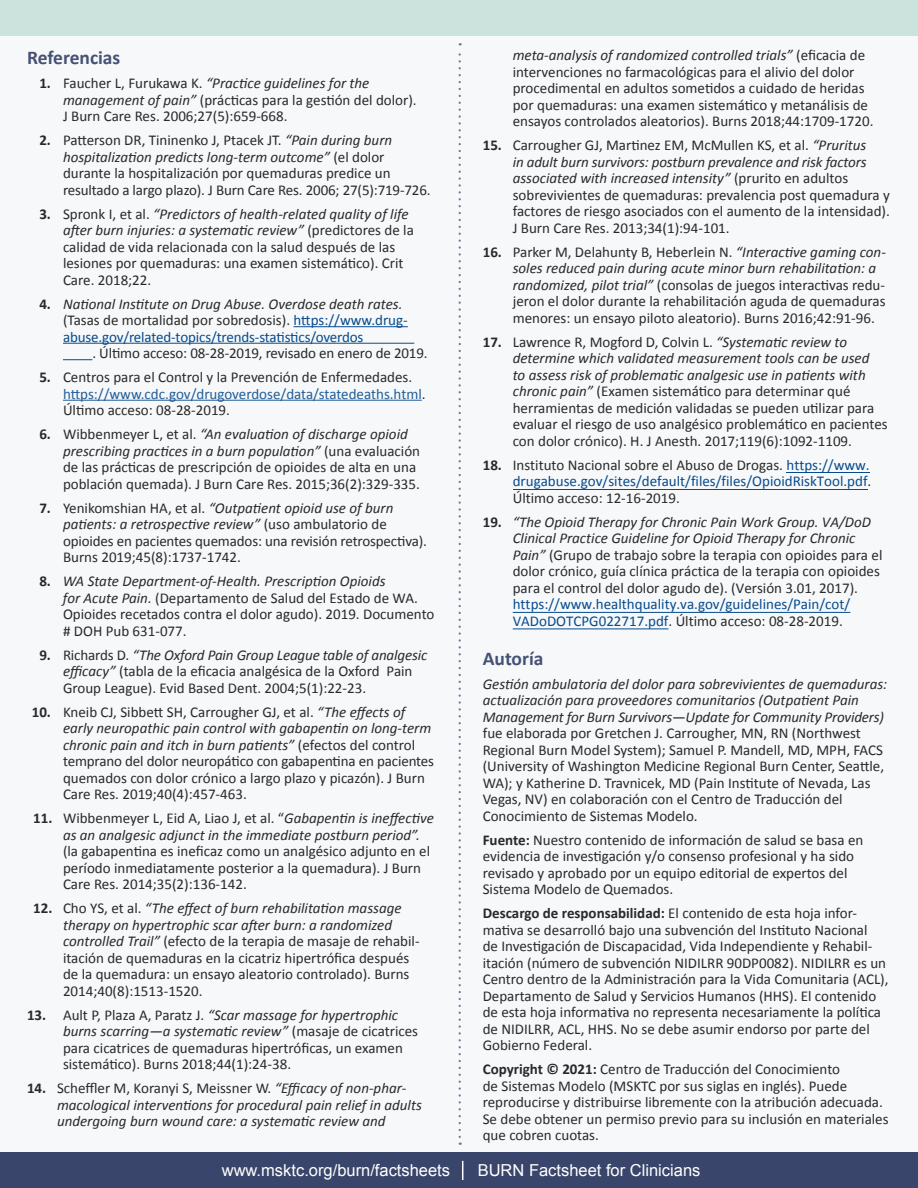
<style>
.page{position:relative;width:918px;height:1188px;background:#fff}
.page>*{position:absolute;margin:0;border:0;box-sizing:border-box;transform-origin:0 0}
.t1{font:700 19.5px "Calibri";color:#465176}
.t2{font:16.5px "Arial";color:#fff}
.t3{font:15px/16.5px "Calibri";color:#292929}
.t4{font:italic 15px/16.5px "Calibri";color:#292929}
.t5{font:15px/16.5px "Calibri";color:#074b8e;text-align:justify}
.s1{font-style:italic}
.s2{font-weight:700}
.s3{font-weight:700;color:#292929}
.s4{color:#292929}
.s5{color:#074b8e}
.s6{font-weight:700;font-style:normal}
.s7{color:#205d99}
.s8{font-style:normal}
</style>
<div class="page">
<div style="left:0;top:24px;width:918px;height:1140px;background:#f6f8f9"></div>
<div style="left:0;top:0;width:918px;height:36px;background:#cce2dd"></div>
<svg style="left:459px;top:43px;width:2px;height:1094px"></svg>
<hr style="left:294px;top:326px;width:114px;height:1px;background:#074b8e">
<hr style="left:63px;top:343px;width:351px;height:1px;background:#074b8e">
<svg style="left:63px;top:359px;width:29px;height:1px"></svg>
<hr style="left:63px;top:400px;width:359px;height:1px;background:#205d99">
<div style="left:0;top:1152px;width:918px;height:36px;background:#39456b"></div>
<svg style="left:462px;top:1161px;width:1px;height:19px"></svg>
<hr style="left:786px;top:473px;width:84px;height:1px;background:#074b8e">
<hr style="left:513px;top:489px;width:355px;height:1px;background:#074b8e">
<hr style="left:513px;top:612px;width:337px;height:1px;background:#074b8e">
<hr style="left:513px;top:628px;width:156px;height:1px;background:#074b8e">
<p class="t3" style="left:513px;top:47px;width:362px"><span class="s1">meta-analysis of randomized controlled trials”</span> (eficacia de intervenciones no farmacológicas para el alivio del dolor procedimental en adultos sometidos a cuidado de heridas por quemaduras: una examen sistemático y metanálisis de ensayos controlados aleatorios). Burns 2018;44:1709-1720.</p>
<p class="t3" style="left:513px;top:137px;width:379px;text-indent:-30px"><span class="s2">15.</span> Carrougher GJ, Martinez EM, McMullen KS, et al. <span class="s1">“Pruritus<br>in adult burn survivors: postburn prevalence and risk factors associated with increased intensity”</span> (prurito en adultos sobrevivientes de quemaduras: prevalencia post quemadura y factores de riesgo asociados con el aumento de la intensidad).<br>J Burn Care Res. 2013;34(1):94-101.</p>
<p class="t3" style="left:513px;top:244px;width:375px;text-indent:-30px"><span class="s2">16.</span> Parker M, Delahunty B, Heberlein N. <span class="s1">“Interactive gaming con&shy;soles reduced pain during acute minor burn rehabilitation: a randomized, pilot trial”</span> (consolas de juegos interactivas redu&shy;jeron el dolor durante la rehabilitación aguda de quemaduras menores: un ensayo piloto aleatorio). Burns 2016;42:91-96.</p>
<p class="t3" style="left:513px;top:334px;width:376px;text-indent:-30px"><span class="s2">17.</span> Lawrence R, Mogford D, Colvin L. <span class="s1">“Systematic review to determine which validated measurement tools can be used<br>to assess risk of problematic analgesic use in patients with chronic pain”</span> (Examen sistemático para determinar qué herramientas de medición validadas se pueden utilizar para evaluar el riesgo de uso analgésico problemático en pacientes con dolor crónico). H. J Anesth. 2017;119(6):1092-1109.</p>
<p class="t5" style="left:513px;top:457px;width:360px;text-indent:-30px"><span class="s3">18.</span> <span class="s4">Instituto Nacional sobre el Abuso de Drogas.</span> https://www. drugabuse.gov/sites/default/files/files/OpioidRiskTool.pdf<span class="s4">.<br>Último acceso: 12-16-2019.</span></p>
<p class="t3" style="left:513px;top:514px;width:371px;text-indent:-30px"><span class="s2">19.</span> <span class="s1">“The Opioid Therapy for Chronic Pain Work Group. VA/DoD Clinical Practice Guideline for Opioid Therapy for Chronic Pain”</span> (Grupo de trabajo sobre la terapia con opioides para el dolor crónico, guía clínica práctica de la terapia con opioides para el control del dolor agudo de). (Versión 3.01, 2017). <span class="s5">https://www.healthquality.va.gov/guidelines/Pain/cot/ VADoDOTCPG022717.pdf</span>. Último acceso: 08-28-2019.</p>
<h2 class="t1" style="left:483px;top:646px;width:62px">Autoría</h2>
<p class="t3" style="left:483px;top:676px;width:406px"><span class="s1">Gestión ambulatoria del dolor para sobrevivientes de quemaduras: actualización para proveedores comunitarios (Outpatient Pain Management for Burn Survivors—Update for Community Providers) </span>fue elaborada por Gretchen J. Carrougher, MN, RN (Northwest Regional Burn Model System); Samuel P. Mandell, MD, MPH, FACS (University of Washington Medicine Regional Burn Center, Seattle, WA); y Katherine D. Travnicek, MD (Pain Institute of Nevada, Las Vegas, NV) en colaboración con el Centro de Traducción del Conocimiento de Sistemas Modelo.</p>
<p class="t3" style="left:483px;top:832px;width:382px"><span class="s2">Fuente:</span> Nuestro contenido de información de salud se basa en evidencia de investigación y/o consenso profesional y ha sido revisado y aprobado por un equipo editorial de expertos del Sistema Modelo de Quemados.</p>
<p class="t3" style="left:483px;top:905px;width:407px"><span class="s2">Descargo de responsabilidad:</span> El contenido de esta hoja infor&shy;mativa se desarrolló bajo una subvención del Instituto Nacional<br>de Investigación de Discapacidad, Vida Independiente y Rehabil&shy;itación (número de subvención NIDILRR 90DP0082). NIDILRR es un Centro dentro de la Administración para la Vida Comunitaria (ACL), Departamento de Salud y Servicios Humanos (HHS). El contenido de esta hoja informativa no representa necesariamente la política de NIDILRR, ACL, HHS. No se debe asumir endorso por parte del Gobierno Federal.</p>
<p class="t3" style="left:483px;top:1061px;width:407px"><span class="s2">Copyright © 2021:</span> Centro de Traducción del Conocimiento<br>de Sistemas Modelo (MSKTC por sus siglas en inglés). Puede reproducirse y distribuirse libremente con la atribución adecuada.<br>Se debe obtener un permiso previo para su inclusión en materiales que cobren cuotas.</p>
<h2 class="t1" style="left:27px;top:45px;width:95px">Referencias</h2>
<p class="t3" style="left:63px;top:75px;width:355px;text-indent:-24px"><span class="s2">1.</span> Faucher L, Furukawa K. <span class="s1">“Practice guidelines for the management of pain”</span> (prácticas para la gestión del dolor).<br>J Burn Care Res. 2006;27(5):659-668.</p>
<p class="t3" style="left:63px;top:132px;width:369px;text-indent:-24px"><span class="s2">2.</span> Patterson DR, Tininenko J, Ptacek JT. <span class="s1">“Pain during burn hospitalization predicts long-term outcome”</span> (el dolor durante la hospitalización por quemaduras predice un resultado a largo plazo). J Burn Care Res. 2006; 27(5):719-726.</p>
<p class="t3" style="left:63px;top:205px;width:352px;text-indent:-24px"><span class="s2">3.</span> Spronk I, et al. <span class="s1">“Predictors of health-related quality of life after burn injuries: a systematic review”</span> (predictores de la calidad de vida relacionada con la salud después de las lesiones por quemaduras: una examen sistemático). Crit Care. 2018;22.</p>
<p class="t4" style="left:39px;top:295px;width:365px"><span class="s6">4.</span> National Institute on Drug Abuse. Overdose death rates.</p>
<p class="t3" style="left:63px;top:312px;width:346px">(Tasas de mortalidad por sobredosis). <span class="s5">https://www.drug-</span></p>
<p class="t5" style="left:63px;top:328px;width:302px">abuse.gov/related-topics/trends-statistics/overdos</p>
<p class="t3" style="left:92px;top:345px;width:337px">. Último acceso: 08-28-2019, revisado en enero de 2019.</p>
<p class="t3" style="left:63px;top:369px;width:364px;text-indent:-24px"><span class="s2">5.</span> Centros para el Control y la Prevención de Enfermedades. <span class="s7">https://www.cdc.gov/drugoverdose/data/statedeaths.html</span>.<br>Último acceso: 08-28-2019.</p>
<p class="t3" style="left:63px;top:426px;width:359px;text-indent:-24px"><span class="s2">6.</span> Wibbenmeyer L, et al. <span class="s1">“An evaluation of discharge opioid prescribing practices in a burn population”</span> (una evaluación de las prácticas de prescripción de opioides de alta en una población quemada). J Burn Care Res. 2015;36(2):329-335.</p>
<p class="t3" style="left:63px;top:499px;width:365px;text-indent:-24px"><span class="s2">7.</span> Yenikomshian HA, et al. <span class="s1">“Outpatient opioid use of burn patients: a retrospective review”</span> (uso ambulatorio de opioides en pacientes quemados: una revisión retrospectiva).<br>Burns 2019;45(8):1737-1742.</p>
<p class="t3" style="left:63px;top:573px;width:373px;text-indent:-24px"><span class="s2">8.</span> <span class="s1">WA State Department-of-Health. Prescription Opioids<br>for Acute Pain.</span> (Departamento de Salud del Estado de WA.<br>Opioides recetados contra el dolor agudo). 2019. Documento # DOH Pub 631-077.</p>
<p class="t3" style="left:63px;top:646px;width:366px;text-indent:-24px"><span class="s2">9.</span> Richards D. <span class="s1">“The Oxford Pain Group League table of analgesic efficacy”</span> (tabla de la eficacia analgésica de la Oxford Pain<br>Group League). Evid Based Dent. 2004;5(1):22-23.</p>
<p class="t3" style="left:63px;top:703px;width:373px;text-indent:-31px"><span class="s2">10.</span> Kneib CJ, Sibbett SH, Carrougher GJ, et al. <span class="s1">“The effects of early neuropathic pain control with gabapentin on long-term chronic pain and itch in burn patients”</span> (efectos del control temprano del dolor neuropático con gabapentina en pacientes quemados con dolor crónico a largo plazo y picazón). J Burn Care Res. 2019;40(4):457-463.</p>
<p class="t3" style="left:63px;top:810px;width:372px;text-indent:-30px"><span class="s2">11.</span> Wibbenmeyer L, Eid A, Liao J, et al. “<span class="s1">Gabapentin is ineffective as an analgesic adjunct in the immediate postburn period”. </span>(la gabapentina es ineficaz como un analgésico adjunto en el período inmediatamente posterior a la quemadura). J Burn Care Res. 2014;35(2):136-142.</p>
<p class="t3" style="left:63px;top:900px;width:358px;text-indent:-30px"><span class="s2">12.</span> Cho YS, et al. <span class="s1">“The effect of burn rehabilitation massage therapy on hypertrophic scar after burn: a randomized controlled Trail”</span> (efecto de la terapia de masaje de rehabil&shy;itación de quemaduras en la cicatriz hipertrófica después de la quemadura: un ensayo aleatorio controlado). Burns 2014;40(8):1513-1520.</p>
<p class="t3" style="left:63px;top:1006px;width:357px;text-indent:-36px"><span class="s2">13.</span> Ault P, Plaza A, Paratz J. <span class="s1">“Scar massage for hypertrophic burns scarring—a systematic review”</span> (masaje de cicatrices para cicatrices de quemaduras hipertróficas, un examen sistemático). Burns 2018;44(1):24-38.</p>
<p class="t4" style="left:57px;top:1079px;width:366px;text-indent:-30px"><span class="s6">14.</span> <span class="s8">Scheffler M, Koranyi S, Meissner W.</span> “Efficacy of non-phar&shy;macological interventions for procedural pain relief in adults undergoing burn wound care: a systematic review and</p>
<p class="t2" style="left:222px;top:1160px;width:230px">www.msktc.org/burn/factsheets</p>
<p class="t2" style="left:478px;top:1160px;width:224px">BURN Factsheet for Clinicians</p>
</div>
